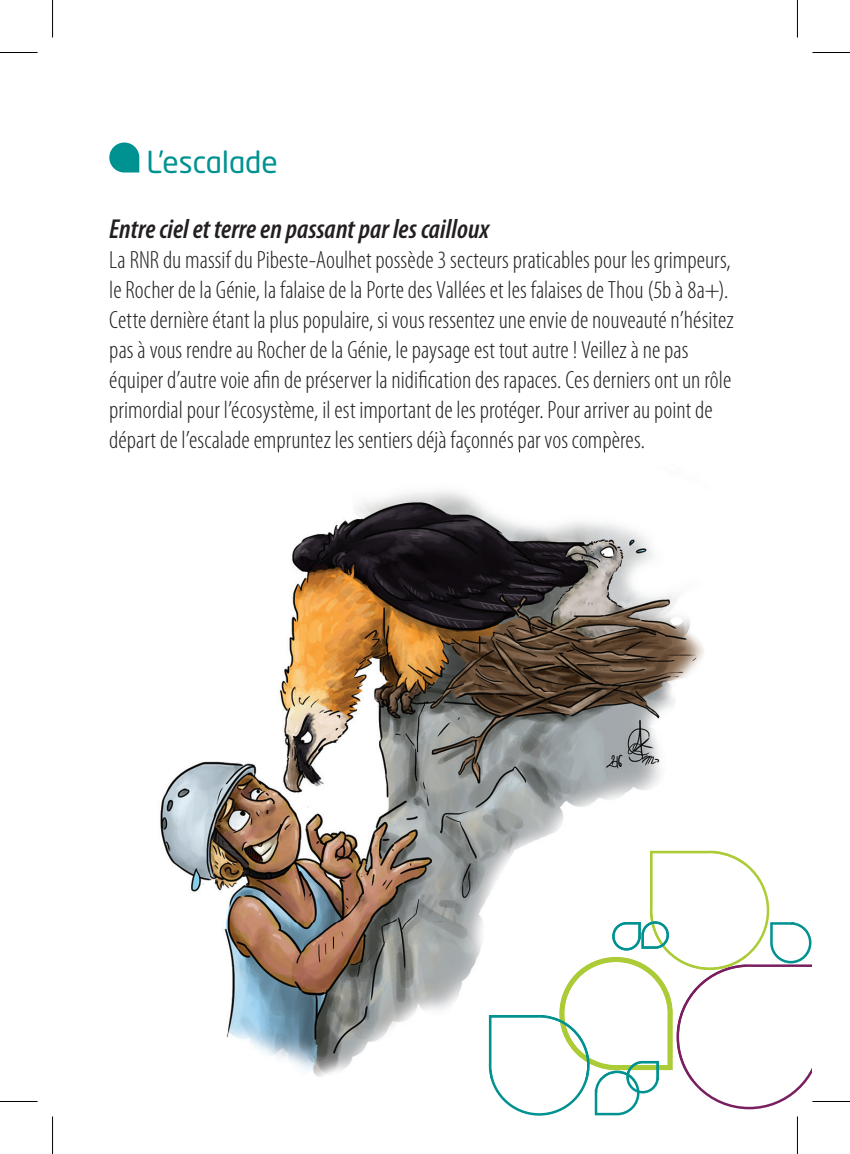
<style>
.page{position:relative;width:850px;height:1154px;background:#fff}
.page>*{position:absolute;margin:0;border:0;box-sizing:border-box;transform-origin:0 0}
.t1{font:30px "Neo Tech Std";letter-spacing:-.005em;color:#009191}
.t2{font:italic 600 condensed 27.5px "Myriad Pro";color:#231f20}
.t3{font:300 condensed 25px/30px "Myriad Pro";color:#231f20}
</style>
<div class="page">
<svg style="left:491px;top:863px;width:320px;height:252px"></svg>
<svg style="left:109px;top:143px;width:30px;height:30px"></svg>
<img style="left:160px;top:491px;width:556px;height:589px">
<img style="left:676px;top:970px;width:70px;height:110px">
<img style="left:649px;top:851px;width:97px;height:119px">
<img style="left:559px;top:957px;width:113px;height:113px">
<img style="left:488px;top:1015px;width:101px;height:65px">
<img style="left:626px;top:1061px;width:32px;height:19px">
<img style="left:598px;top:1070px;width:37px;height:10px">
<img style="left:612px;top:921px;width:56px;height:29px">
<img style="left:128px;top:450px;width:477px;height:3px">
<hr style="left:0;top:52px;width:38px;height:1px;background:#000">
<hr style="left:812px;top:52px;width:37px;height:1px;background:#000">
<hr style="left:0;top:1101px;width:38px;height:1px;background:#000">
<hr style="left:812px;top:1101px;width:37px;height:1px;background:#000">
<hr style="left:52px;top:0;width:1px;height:38px;background:#000">
<hr style="left:52px;top:1116px;width:1px;height:38px;background:#000">
<hr style="left:796px;top:0;width:1px;height:38px;background:#000">
<hr style="left:796px;top:1116px;width:1px;height:38px;background:#000">
<p class="t1" style="left:146px;top:143px;width:133px">L’escalade</p>
<p class="t2" style="left:109px;top:211px;width:381px">Entre ciel et terre en passant par les cailloux</p>
<p class="t3" style="left:109px;top:244px;width:625px">La RNR du massif du Pibeste-Aoulhet possède 3 secteurs praticables pour les grimpeurs, le Rocher de la Génie, la falaise de la Porte des Vallées et les falaises de Thou (5b à 8a+).<br>Cette dernière étant la plus populaire, si vous ressentez une envie de nouveauté n’hésitez pas à vous rendre au Rocher de la Génie, le paysage est tout autre ! Veillez à ne pas équiper d’autre voie afin de préserver la nidification des rapaces. Ces derniers ont un rôle primordial pour l’écosystème, il est important de les protéger. Pour arriver au point de départ de l’escalade empruntez les sentiers déjà façonnés par vos compères.</p>
</div>
